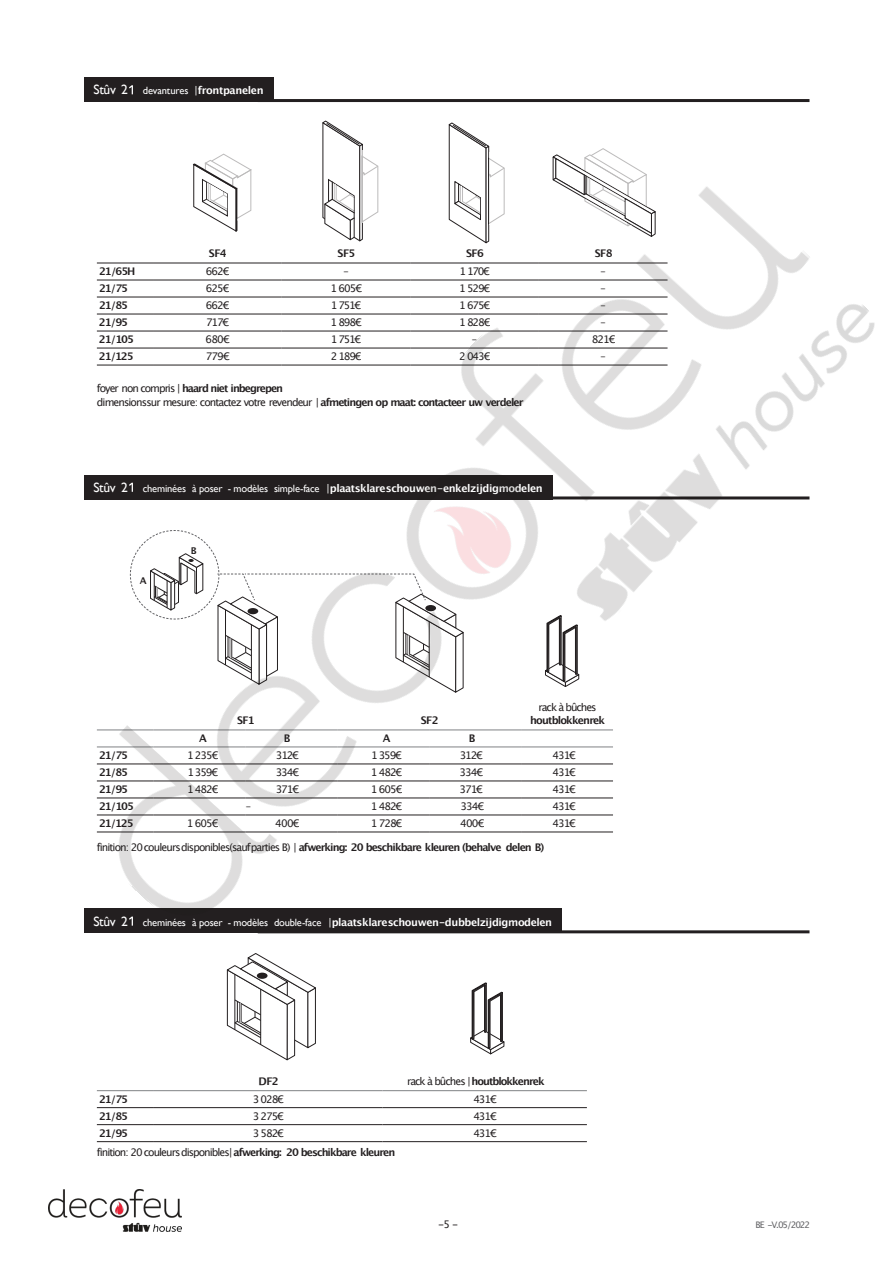
<style>
.page{position:relative;width:894px;height:1263px;background:#fff}
.page>*{position:absolute;margin:0;border:0;box-sizing:border-box;transform-origin:0 0}
.t1{font:10.5px/13.5px "Lucida Grande";letter-spacing:-.095em;color:#231f20}
.t2{font:700 10.5px "Lucida Grande";letter-spacing:-.04em;color:#fff}
.t3{font:700 10.5px "Lucida Grande";letter-spacing:-.095em;color:#231f20}
.t4{font:700 9.3px "Lucida Grande";color:#231f20}
.t5{font:9px "Lucida Grande";letter-spacing:-.125em;color:#636366}
.s1{font-family:"Gill Sans";font-weight:400;font-size:13.5px}
.s2{font-family:"Gill Sans";font-weight:400}
.s3{font-weight:400}
.s4{font-weight:700}
</style>
<div class="page">
<hr style="left:97px;top:1090px;width:57px;height:1px;background:#808285">
<hr style="left:154px;top:1090px;width:228px;height:1px;background:#808285">
<hr style="left:382px;top:1090px;width:205px;height:1px;background:#808285">
<hr style="left:97px;top:1107px;width:57px;height:1px;background:#231f20">
<hr style="left:154px;top:1107px;width:228px;height:1px;background:#231f20">
<hr style="left:382px;top:1107px;width:205px;height:1px;background:#231f20">
<hr style="left:97px;top:1124px;width:57px;height:1px;background:#231f20">
<hr style="left:154px;top:1124px;width:228px;height:1px;background:#231f20">
<hr style="left:382px;top:1124px;width:205px;height:1px;background:#231f20">
<hr style="left:97px;top:1141px;width:57px;height:1px;background:#231f20">
<hr style="left:154px;top:1141px;width:228px;height:1px;background:#231f20">
<hr style="left:382px;top:1141px;width:205px;height:1px;background:#231f20">
<svg style="left:226px;top:1003px;width:90px;height:58px"></svg>
<svg style="left:470px;top:1003px;width:35px;height:52px"></svg>
<div style="left:500px;top:994px;width:2px;height:48px;background:#fff;border:1px solid #231f20"></div>
<hr style="left:258px;top:99px;width:552px;height:3px;background:#231f20">
<div style="left:84px;top:77px;width:189px;height:25px;background:#231f20"></div>
<svg style="left:129px;top:85px;width:4px;height:9px"></svg>
<svg style="left:322px;top:120px;width:17px;height:9px"></svg>
<svg style="left:448px;top:122px;width:14px;height:7px"></svg>
<img style="left:84px;top:129px;width:791px;height:874px">
<img style="left:48px;top:1190px;width:134px;height:41px">
<p class="t2" style="left:93px;top:86px;width:172px"><span class="s1">Stûv 2</span> <span class="s2">devantures</span> <span class="s3">|</span>frontpanelen</p>
<p class="t3" style="left:209px;top:249px;width:20px">SF4</p>
<p class="t3" style="left:338px;top:249px;width:19px">SF5</p>
<p class="t3" style="left:466px;top:249px;width:20px">SF6</p>
<p class="t3" style="left:595px;top:249px;width:19px">SF8</p>
<p class="t3" style="left:99px;top:267px;width:38px">21/65H</p>
<p class="t1" style="left:206px;top:265px;width:25px">662€</p>
<p class="t1" style="left:343px;top:265px;width:7px">–</p>
<p class="t1" style="left:460px;top:265px;width:32px">1 170€</p>
<p class="t1" style="left:601px;top:265px;width:7px">–</p>
<p class="t3" style="left:99px;top:284px;width:31px">21/75</p>
<p class="t1" style="left:206px;top:282px;width:25px">625€</p>
<p class="t1" style="left:330px;top:282px;width:33px">1 605€</p>
<p class="t1" style="left:459px;top:282px;width:32px">1 529€</p>
<p class="t1" style="left:601px;top:282px;width:7px">–</p>
<p class="t3" style="left:99px;top:301px;width:31px">21/85</p>
<p class="t1" style="left:206px;top:299px;width:25px">662€</p>
<p class="t1" style="left:331px;top:299px;width:32px">1 751€</p>
<p class="t1" style="left:459px;top:299px;width:32px">1 675€</p>
<p class="t1" style="left:601px;top:299px;width:7px">–</p>
<p class="t3" style="left:99px;top:318px;width:31px">21/95</p>
<p class="t1" style="left:206px;top:316px;width:25px">717€</p>
<p class="t1" style="left:331px;top:316px;width:33px">1 898€</p>
<p class="t1" style="left:459px;top:316px;width:33px">1 828€</p>
<p class="t1" style="left:601px;top:316px;width:7px">–</p>
<p class="t3" style="left:99px;top:335px;width:36px">21/105</p>
<p class="t1" style="left:206px;top:333px;width:26px">680€</p>
<p class="t1" style="left:331px;top:333px;width:32px">1 751€</p>
<p class="t1" style="left:472px;top:333px;width:7px">–</p>
<p class="t1" style="left:592px;top:333px;width:25px">821€</p>
<p class="t3" style="left:99px;top:352px;width:36px">21/125</p>
<p class="t1" style="left:206px;top:350px;width:26px">779€</p>
<p class="t1" style="left:331px;top:350px;width:32px">2 189€</p>
<p class="t1" style="left:459px;top:350px;width:33px">2 043€</p>
<p class="t1" style="left:601px;top:350px;width:7px">–</p>
<p class="t1" style="left:97px;top:382px;width:428px">foyer non compris | <span class="s4">haard niet inbegrepen<br></span>dimensionssur mesure: contactez votre revendeur | <span class="s4">afmetingen op maat: contacteer uw verdeler</span></p>
<p class="t2" style="left:93px;top:484px;width:451px"><span class="s1">Stûv 2</span> <span class="s2">cheminées à poser - modèles simple-face</span> <span class="s3">|</span>plaatsklareschouwen-enkelzĳdigmodelen</p>
<p class="t4" style="left:140px;top:576px;width:8px">A</p>
<p class="t4" style="left:191px;top:547px;width:7px">B</p>
<p class="t3" style="left:237px;top:716px;width:19px">SF1</p>
<p class="t3" style="left:421px;top:716px;width:19px">SF2</p>
<p class="t3" style="left:199px;top:734px;width:9px">A</p>
<p class="t3" style="left:284px;top:734px;width:8px">B</p>
<p class="t3" style="left:383px;top:734px;width:9px">A</p>
<p class="t3" style="left:469px;top:734px;width:8px">B</p>
<p class="t1" style="left:539px;top:702px;width:59px">rack à bûches</p>
<p class="t3" style="left:530px;top:716px;width:77px">houtblokkenrek</p>
<p class="t3" style="left:99px;top:751px;width:31px">21/75</p>
<p class="t1" style="left:187px;top:749px;width:33px">1 235€</p>
<p class="t1" style="left:276px;top:749px;width:24px">312€</p>
<p class="t1" style="left:371px;top:749px;width:32px">1 359€</p>
<p class="t1" style="left:460px;top:749px;width:24px">312€</p>
<p class="t1" style="left:553px;top:749px;width:25px">431€</p>
<p class="t3" style="left:99px;top:768px;width:31px">21/85</p>
<p class="t1" style="left:187px;top:766px;width:32px">1 359€</p>
<p class="t1" style="left:276px;top:766px;width:25px">334€</p>
<p class="t1" style="left:371px;top:766px;width:33px">1 482€</p>
<p class="t1" style="left:460px;top:766px;width:25px">334€</p>
<p class="t1" style="left:553px;top:766px;width:25px">431€</p>
<p class="t3" style="left:99px;top:785px;width:31px">21/95</p>
<p class="t1" style="left:187px;top:783px;width:33px">1 482€</p>
<p class="t1" style="left:276px;top:783px;width:25px">371€</p>
<p class="t1" style="left:371px;top:783px;width:33px">1 605€</p>
<p class="t1" style="left:460px;top:783px;width:25px">371€</p>
<p class="t1" style="left:553px;top:783px;width:25px">431€</p>
<p class="t3" style="left:99px;top:802px;width:36px">21/105</p>
<p class="t1" style="left:246px;top:800px;width:7px">–</p>
<p class="t1" style="left:371px;top:800px;width:33px">1 482€</p>
<p class="t1" style="left:461px;top:800px;width:25px">334€</p>
<p class="t1" style="left:553px;top:800px;width:25px">431€</p>
<p class="t3" style="left:99px;top:819px;width:36px">21/125</p>
<p class="t1" style="left:187px;top:817px;width:33px">1 605€</p>
<p class="t1" style="left:275px;top:817px;width:26px">400€</p>
<p class="t1" style="left:371px;top:817px;width:33px">1 728€</p>
<p class="t1" style="left:460px;top:817px;width:26px">400€</p>
<p class="t1" style="left:553px;top:817px;width:25px">431€</p>
<p class="t1" style="left:97px;top:841px;width:449px">finition: 20couleursdisponibles(saufparties B) | <span class="s4">afwerking: 20 beschikbare kleuren (behalve delen B)</span></p>
<p class="t2" style="left:93px;top:917px;width:460px"><span class="s1">Stûv 2</span> <span class="s2">cheminées à poser - modèles double-face</span> <span class="s3">|</span>plaatsklareschouwen-dubbelzĳdigmodelen</p>
<p class="t3" style="left:259px;top:1076px;width:22px">DF2</p>
<p class="t3" style="left:407px;top:1076px;width:139px"><span class="s3">rack à bûches |</span>houtblokkenrek</p>
<p class="t3" style="left:99px;top:1095px;width:31px">21/75</p>
<p class="t1" style="left:253px;top:1093px;width:33px">3 028€</p>
<p class="t1" style="left:473px;top:1093px;width:25px">431€</p>
<p class="t3" style="left:99px;top:1112px;width:31px">21/85</p>
<p class="t1" style="left:253px;top:1110px;width:32px">3 275€</p>
<p class="t1" style="left:473px;top:1110px;width:25px">431€</p>
<p class="t3" style="left:99px;top:1129px;width:31px">21/95</p>
<p class="t1" style="left:253px;top:1127px;width:33px">3 582€</p>
<p class="t1" style="left:473px;top:1127px;width:25px">431€</p>
<p class="t1" style="left:97px;top:1146px;width:300px">finition: 20 couleurs disponibles|<span class="s4">afwerking: 20 beschikbare kleuren</span></p>
<p class="t1" style="left:438px;top:1218px;width:21px">-5 -</p>
<p class="t5" style="left:756px;top:1221px;width:56px">BE -V.05/2022</p>
</div>
